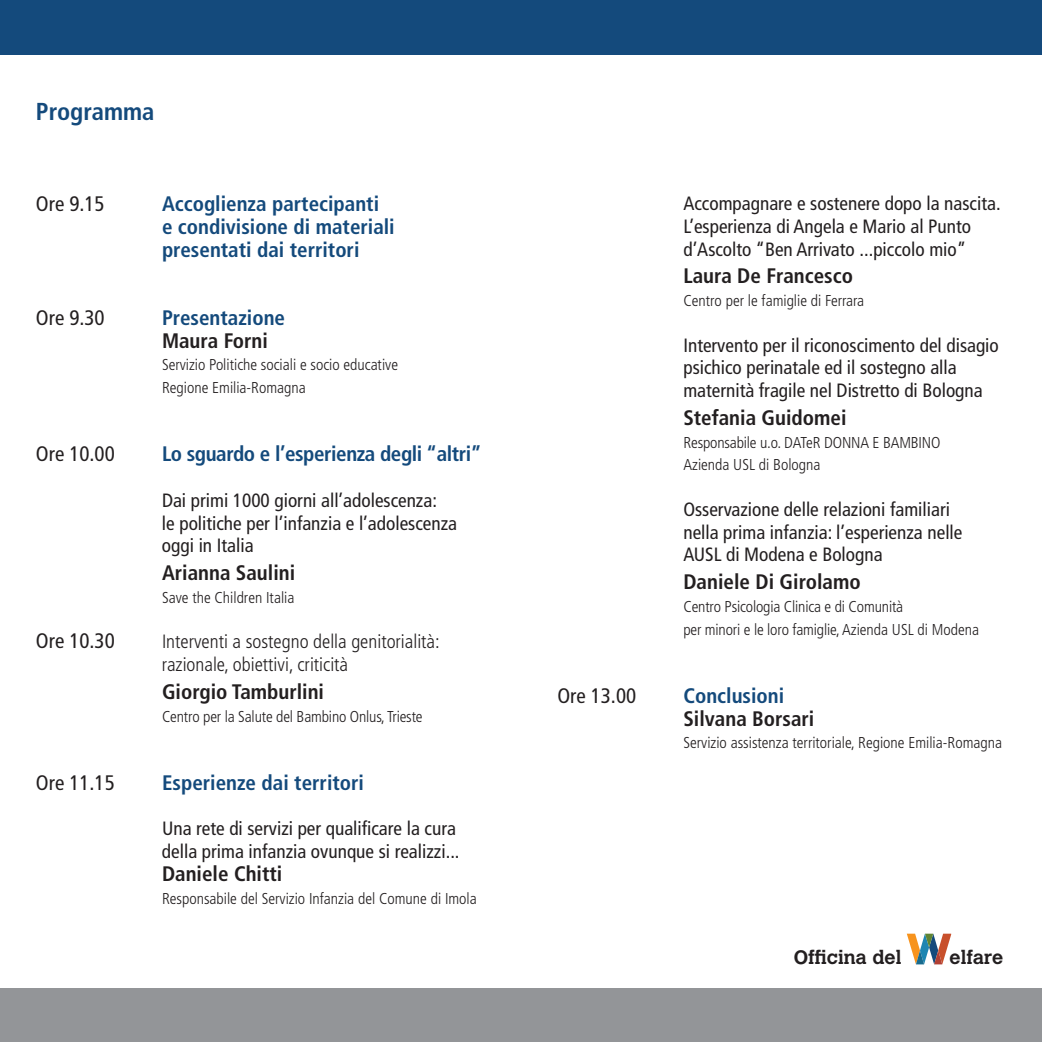
<style>
.page{position:relative;width:1042px;height:1042px;background:#fff}
.page>*{position:absolute;margin:0;border:0;box-sizing:border-box;transform-origin:0 0}
.intervento{font:700 condensed 24.5px "Frutiger LT Std";color:#144a7c}
.intervento-2{font:700 condensed 21px/22.8px "Frutiger LT Std";color:#144a7c}
.intervento-3{font:700 condensed 21px "Frutiger LT Std";color:#231f20}
.intervento-4{font:condensed 21px "Frutiger LT Std";color:#231f20}
.intervento-5{font:700 condensed 21px "Frutiger LT Std";letter-spacing:-.02em;color:#144a7c}
.Nome{font:700 condensed 21px "Frutiger LT Std";color:#231f20}
.carica{font:700 condensed 21px "Frutiger LT Std";color:#231f20}
.Nome-2{font:condensed 19.25px/22.8px "Frutiger LT Std";color:#231f20}
.intervento-6{font:condensed 19.25px/22.8px "Frutiger LT Std";color:#231f20}
.carica-2{font:condensed 19.25px/22.8px "Frutiger LT Std";color:#231f20}
.intervento-7{font:300 condensed 19.25px/22.8px "Frutiger LT Std";color:#231f20}
.t1{font:700 19.25px "Calvert MT Std";color:#231f20}
.intervento-8{font:300 condensed 15.75px/22.8px "Frutiger LT Std";letter-spacing:-.01em;color:#231f20}
.carica-3{font:300 condensed 15.75px/22.8px "Frutiger LT Std";color:#231f20}
</style>
<div class="page">
<div style="left:0;top:0;width:1042px;height:55px;background:#144a7c"></div>
<div style="left:0;top:988px;width:1042px;height:54px;background:#939598"></div>
<svg style="left:907px;top:933px;width:44px;height:31px"></svg>
<p class="intervento" style="left:36px;top:97px;width:120px">Programma</p>
<p class="intervento-4" style="left:36px;top:192px;width:70px">Ore 9.15</p>
<p class="intervento-2" style="left:162px;top:192px;width:219px">Accoglienza partecipanti</p>
<p class="intervento-2" style="left:162px;top:215px;width:234px">e condivisione di materiali presentati dai territori</p>
<p class="intervento-4" style="left:36px;top:305px;width:70px">Ore 9.30</p>
<p class="intervento-2" style="left:162px;top:306px;width:125px">Presentazione</p>
<p class="intervento-3" style="left:162px;top:328px;width:107px">Maura Forni</p>
<p class="carica-3" style="left:162px;top:354px;width:238px">Servizio Politiche sociali e socio educative<br>Regione Emilia-Romagna</p>
<p class="intervento-4" style="left:36px;top:442px;width:80px">Ore 10.00</p>
<p class="intervento-5" style="left:162px;top:442px;width:321px">Lo sguardo e l’esperienza degli “altri”</p>
<p class="intervento-6" style="left:162px;top:489px;width:276px">Dai primi 1000 giorni all’adolescenza:</p>
<p class="intervento-6" style="left:162px;top:512px;width:297px">le politiche per l’infanzia e l’adolescenza oggi in Italia</p>
<p class="intervento-3" style="left:162px;top:560px;width:135px">Arianna Saulini</p>
<p class="intervento-8" style="left:162px;top:586px;width:134px">Save the Children Italia</p>
<p class="intervento-4" style="left:36px;top:629px;width:80px">Ore 10.30</p>
<p class="intervento-7" style="left:162px;top:631px;width:279px">Interventi a sostegno della genitorialità: razionale, obiettivi, criticità</p>
<p class="intervento-3" style="left:162px;top:679px;width:164px">Giorgio Tamburlini</p>
<p class="intervento-8" style="left:162px;top:705px;width:262px">Centro per la Salute del Bambino Onlus, Trieste</p>
<p class="intervento-4" style="left:36px;top:770px;width:80px">Ore 11.15</p>
<p class="intervento-2" style="left:162px;top:771px;width:203px">Esperienze dai territori</p>
<p class="Nome-2" style="left:162px;top:817px;width:299px">Una rete di servizi per qualificare la cura della prima infanzia ovunque si realizzi...</p>
<p class="Nome" style="left:162px;top:861px;width:122px">Daniele Chitti</p>
<p class="carica-3" style="left:162px;top:887px;width:316px">Responsabile del Servizio Infanzia del Comune di Imola</p>
<p class="carica-2" style="left:683px;top:192px;width:319px">Accompagnare e sostenere dopo la nascita.</p>
<p class="carica-2" style="left:683px;top:215px;width:289px">L’esperienza di Angela e Mario al Punto d’Ascolto “Ben Arrivato ...piccolo mio”</p>
<p class="carica" style="left:683px;top:263px;width:171px">Laura De Francesco</p>
<p class="carica-3" style="left:683px;top:289px;width:182px">Centro per le famiglie di Ferrara</p>
<p class="Nome-2" style="left:683px;top:334px;width:317px">Intervento per il riconoscimento del disagio psichico perinatale ed il sostegno alla maternità fragile nel Distretto di Bologna</p>
<p class="Nome" style="left:683px;top:405px;width:165px">Stefania Guidomei</p>
<p class="intervento-8" style="left:683px;top:431px;width:259px">Responsabile u.o. DATeR DONNA E BAMBINO<br>Azienda USL di Bologna</p>
<p class="intervento-6" style="left:683px;top:498px;width:268px">Osservazione delle relazioni familiari</p>
<p class="intervento-6" style="left:683px;top:520px;width:280px">nella prima infanzia: l’esperienza nelle</p>
<p class="intervento-6" style="left:683px;top:543px;width:201px">AUSL di Modena e Bologna</p>
<p class="intervento-3" style="left:683px;top:569px;width:179px">Daniele Di Girolamo</p>
<p class="intervento-8" style="left:683px;top:595px;width:221px">Centro Psicologia Clinica e di Comunità</p>
<p class="intervento-8" style="left:683px;top:618px;width:297px">per minori e le loro famiglie, Azienda USL di Modena</p>
<p class="intervento-4" style="left:557px;top:683px;width:80px">Ore 13.00</p>
<p class="intervento-2" style="left:683px;top:684px;width:102px">Conclusioni</p>
<p class="intervento-3" style="left:683px;top:706px;width:132px">Silvana Borsari</p>
<p class="intervento-8" style="left:683px;top:732px;width:320px">Servizio assistenza territoriale, Regione Emilia-Romagna</p>
<p class="t1" style="left:794px;top:945px;width:109px">Officina del</p>
<p class="t1" style="left:949px;top:945px;width:55px">elfare</p>
</div>
